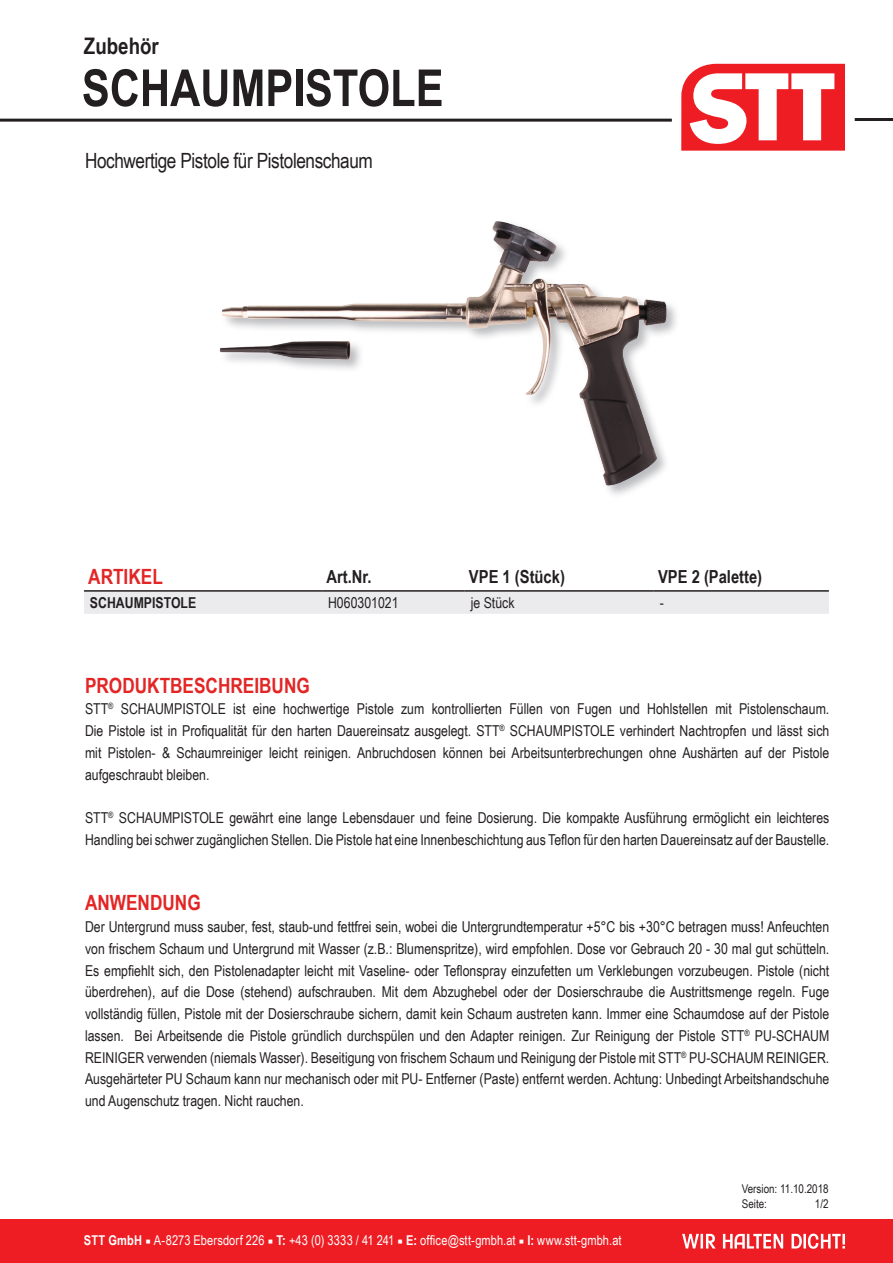
<style>
.page{position:relative;width:893px;height:1263px;background:#fff}
.page>*{position:absolute;margin:0;border:0;box-sizing:border-box;transform-origin:0 0}
.t1{font:700 51px "Arial Narrow";color:#231f20}
.t2{font:700 22.8px "Arial Narrow";color:#231f20}
.t3{font:21px "Arial Narrow";letter-spacing:-.02em;color:#231f20}
.t4{font:700 21px "Arial Narrow";color:#e32525}
.t5{font:700 18px "Arial Narrow";color:#231f20}
.t6{font:15px/21.8px "Arial Narrow";color:#231f20;text-align:justify}
.t7{font:700 15px "Arial Narrow";color:#231f20}
.t8{font:13.5px "Arial Narrow";letter-spacing:.01em;color:#fff}
.t9{font:12px/15px "Arial Narrow";color:#231f20}
.s1{font-weight:700}
.s2{font-family:"Minion Pro"}
</style>
<div class="page">
<div style="left:84px;top:592px;width:745px;height:22px;background:#ebebed"></div>
<hr style="left:84px;top:590px;width:238px;height:2px;background:#231f20">
<hr style="left:322px;top:590px;width:143px;height:2px;background:#231f20">
<hr style="left:465px;top:590px;width:189px;height:2px;background:#231f20">
<hr style="left:654px;top:590px;width:175px;height:2px;background:#231f20">
<hr style="left:0;top:119px;width:672px;height:3px;background:#231f20">
<hr style="left:855px;top:118px;width:38px;height:3px;background:#231f20">
<img style="left:219px;top:221px;width:457px;height:274px">
<svg style="left:681px;top:64px;width:164px;height:87px"></svg>
<div style="left:0;top:1219px;width:893px;height:44px;background:#ee1d23"></div>
<svg style="left:682px;top:1233px;width:163px;height:16px"></svg>
<h2 class="t2" style="left:84px;top:29px;width:76px">Zubehör</h2>
<h1 class="t1" style="left:82px;top:49px;width:363px">SCHAUMPISTOLE</h1>
<h3 class="t3" style="left:85px;top:145px;width:289px">Hochwertige Pistole für Pistolenschaum</h3>
<h3 class="t4" style="left:88px;top:561px;width:76px">ARTIKEL</h3>
<p class="t5" style="left:326px;top:563px;width:47px">Art.Nr.</p>
<p class="t5" style="left:469px;top:563px;width:97px">VPE 1 (Stück)</p>
<p class="t5" style="left:658px;top:563px;width:106px">VPE 2 (Palette)</p>
<p class="t7" style="left:90px;top:591px;width:108px">SCHAUMPISTOLE</p>
<p class="t6" style="left:328px;top:591px;width:72px">H060301021</p>
<p class="t6" style="left:471px;top:591px;width:45px">je Stück</p>
<p class="t6" style="left:660px;top:591px;width:6px">-</p>
<h3 class="t4" style="left:85px;top:669px;width:226px">PRODUKTBESCHREIBUNG</h3>
<p class="t6" style="left:85px;top:698px;width:746px">STT<sup>®</sup> SCHAUMPISTOLE ist eine hochwertige Pistole zum kontrollierten Füllen von Fugen und Hohlstellen mit Pistolenschaum.<br>Die Pistole ist in Profiqualität für den harten Dauereinsatz ausgelegt. STT<sup>®</sup> SCHAUMPISTOLE verhindert Nachtropfen und lässt sich mit Pistolen- &amp; Schaumreiniger leicht reinigen. Anbruchdosen können bei Arbeitsunterbrechungen ohne Aushärten auf der Pistole aufgeschraubt bleiben.</p>
<p class="t6" style="left:85px;top:806px;width:746px">STT<sup>®</sup> SCHAUMPISTOLE gewährt eine lange Lebensdauer und feine Dosierung. Die kompakte Ausführung ermöglicht ein leichteres<br>Handling bei schwer zugänglichen Stellen. Die Pistole hat eine Innenbeschichtung aus Teflon für den harten Dauereinsatz auf der Baustelle.</p>
<h3 class="t4" style="left:85px;top:887px;width:117px">ANWENDUNG</h3>
<p class="t6" style="left:85px;top:915px;width:746px">Der Untergrund muss sauber, fest, staub-und fettfrei sein, wobei die Untergrundtemperatur +5°C bis +30°C betragen muss! Anfeuchten von frischem Schaum und Untergrund mit Wasser (z.B.: Blumenspritze), wird empfohlen. Dose vor Gebrauch 20 - 30 mal gut schütteln.<br>Es empfiehlt sich, den Pistolenadapter leicht mit Vaseline- oder Teflonspray einzufetten um Verklebungen vorzubeugen. Pistole (nicht überdrehen), auf die Dose (stehend) aufschrauben. Mit dem Abzughebel oder der Dosierschraube die Austrittsmenge regeln. Fuge vollständig füllen, Pistole mit der Dosierschraube sichern, damit kein Schaum austreten kann. Immer eine Schaumdose auf der Pistole lassen. Bei Arbeitsende die Pistole gründlich durchspülen und den Adapter reinigen. Zur Reinigung der Pistole STT<sup>®</sup> PU-SCHAUM REINIGER verwenden (niemals Wasser). Beseitigung von frischem Schaum und Reinigung der Pistole mit STT<sup>®</sup> PU-SCHAUM REINIGER.<br>Ausgehärteter PU Schaum kann nur mechanisch oder mit PU- Entferner (Paste) entfernt werden. Achtung: Unbedingt Arbeitshandschuhe und Augenschutz tragen. Nicht rauchen.</p>
<p class="t8" style="left:84px;top:1230px;width:539px"><span class="s1">STT GmbH</span> <span class="s2">■</span> A-8273 Ebersdorf 226 <span class="s2">■</span> <span class="s1">T:</span> +43 (0) 3333 / 41 241 <span class="s2">■</span> <span class="s1">E:</span> office@stt-gmbh.at <span class="s2">■</span> <span class="s1">I:</span> www.stt-gmbh.at</p>
<p class="t9" style="left:742px;top:1181px;width:88px">Version: 11.10.2018<br>Seite:</p>
<p class="t9" style="left:815px;top:1196px;width:15px">1/2</p>
</div>
